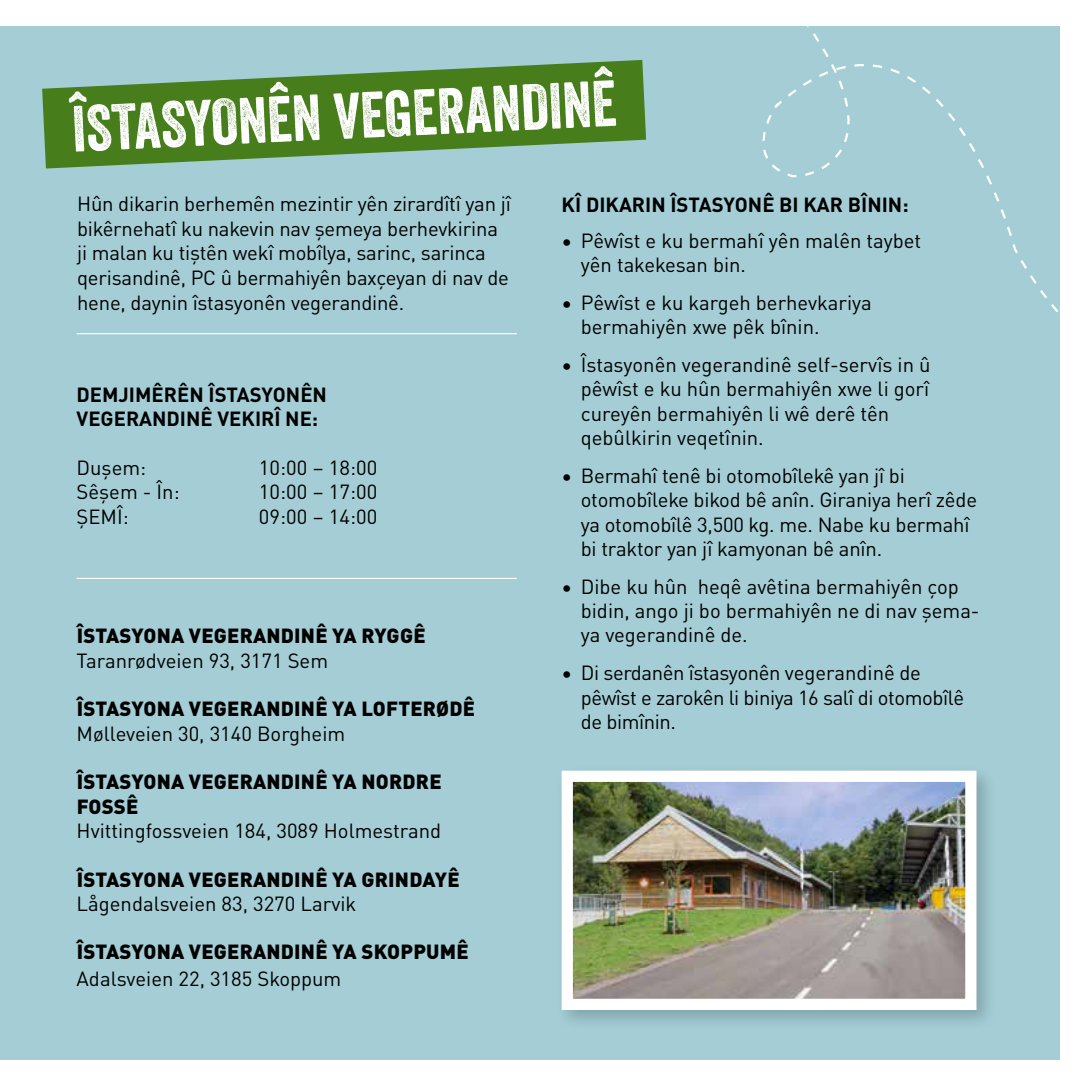
<style>
.page{position:relative;width:1085px;height:1085px;background:#fff}
.page>*{position:absolute;margin:0;border:0;box-sizing:border-box;transform-origin:0 0}
.t1{font:63px "Veneer";color:#fff}
.t2{font:20.25px/24.3px "DIN Pro";letter-spacing:-.01em;color:#000}
.t3{font:900 20.25px/24.3px "DIN Pro";letter-spacing:.01em;color:#000}
.t4{font:700 20.25px/24.3px "DIN";color:#000}
</style>
<div class="page">
<div style="left:0;top:26px;width:1059px;height:1033px;background:#a4cdd5"></div>
<svg style="left:1020px;top:256px;width:40px;height:246px"></svg>
<svg style="left:641px;top:26px;width:419px;height:230px"></svg>
<svg style="left:42px;top:60px;width:604px;height:108px;fill:#477e1b"></svg>
<div style="left:555px;top:764px;width:441px;height:266px;background:#000;opacity:.2"></div>
<img style="left:573px;top:782px;width:391px;height:215px">
<div style="left:561px;top:770px;width:415px;height:239px;border:11px solid #fff"></div>
<hr style="left:77px;top:577px;width:440px;height:2px;background:#fff">
<hr style="left:77px;top:333px;width:440px;height:1px;background:#fff">
<h1 class="t1" style="left:70px;top:92px;width:546px;rotate:-3deg">ÎSTASYONÊN VEGERANDINÊ</h1>
<p class="t2" style="left:77px;top:190px;width:435px">Hûn dikarin berhemên mezintir yên zirardîtî yan jî bikêrnehatî ku nakevin nav şemeya berhevkirina ji malan ku tiştên wekî mobîlya, sarinc, sarinca qerisandinê, PC û bermahiyên baxçeyan di nav de hene, daynin îstasyonên vegerandinê.</p>
<p class="t4" style="left:77px;top:382px;width:252px">DEMJIMÊRÊN ÎSTASYONÊN<br>VEGERANDINÊ VEKIRÎ NE:</p>
<p class="t2" style="left:77px;top:454px;width:71px">Duşem:</p>
<p class="t2" style="left:259px;top:454px;width:120px">10:00 – 18:00</p>
<p class="t2" style="left:77px;top:478px;width:105px">Sêşem - În:</p>
<p class="t2" style="left:259px;top:478px;width:120px">10:00 – 17:00</p>
<p class="t2" style="left:77px;top:503px;width:54px">ŞEMÎ:</p>
<p class="t2" style="left:259px;top:503px;width:120px">09:00 – 14:00</p>
<p class="t3" style="left:77px;top:622px;width:350px">ÎSTASYONA VEGERANDINÊ YA RYGGÊ</p>
<p class="t2" style="left:77px;top:646px;width:253px">Taranrødveien 93, 3171 Sem</p>
<p class="t3" style="left:77px;top:695px;width:400px">ÎSTASYONA VEGERANDINÊ YA LOFTERØDÊ</p>
<p class="t2" style="left:77px;top:719px;width:270px">Mølleveien 30, 3140 Borgheim</p>
<p class="t3" style="left:77px;top:768px;width:366px">ÎSTASYONA VEGERANDINÊ YA NORDRE<br>FOSSÊ</p>
<p class="t2" style="left:77px;top:817px;width:366px">Hvittingfossveien 184, 3089 Holmestrand</p>
<p class="t3" style="left:77px;top:865px;width:384px">ÎSTASYONA VEGERANDINÊ YA GRINDAYÊ</p>
<p class="t2" style="left:77px;top:889px;width:281px">Lågendalsveien 83, 3270 Larvik</p>
<p class="t3" style="left:77px;top:938px;width:393px">ÎSTASYONA VEGERANDINÊ YA SKOPPUMÊ</p>
<p class="t2" style="left:77px;top:965px;width:266px">Adalsveien 22, 3185 Skoppum</p>
<p class="t4" style="left:561px;top:192px;width:348px">KÎ DIKARIN ÎSTASYONÊ BI KAR BÎNIN:</p>
<p class="t2" style="left:580px;top:227px;width:342px;text-indent:-19px">• Pêwîst e ku bermahî yên malên taybet yên takekesan bin.</p>
<p class="t2" style="left:580px;top:289px;width:292px;text-indent:-19px">• Pêwîst e ku kargeh berhevkariya bermahiyên xwe pêk bînin.</p>
<p class="t2" style="left:580px;top:351px;width:351px;text-indent:-19px">• Îstasyonên vegerandinê self-servîs in û pêwîst e ku hûn bermahiyên xwe li gorî cureyên bermahiyên li wê derê tên qebûlkirin veqetînin.</p>
<p class="t2" style="left:580px;top:462px;width:398px;text-indent:-19px">• Bermahî tenê bi otomobîlekê yan jî bi otomobîleke bikod bê anîn. Giraniya herî zêde ya otomobîlê 3,500 kg. me. Nabe ku bermahî bi traktor yan jî kamyonan bê anîn.</p>
<p class="t2" style="left:580px;top:573px;width:400px;text-indent:-19px">• Dibe ku hûn heqê avêtina bermahiyên çop bidin, ango ji bo bermahiyên ne di nav şema&shy;ya vegerandinê de.</p>
<p class="t2" style="left:580px;top:659px;width:385px;text-indent:-19px">• Di serdanên îstasyonên vegerandinê de pêwîst e zarokên li biniya 16 salî di otomobîlê de bimînin.</p>
</div>
